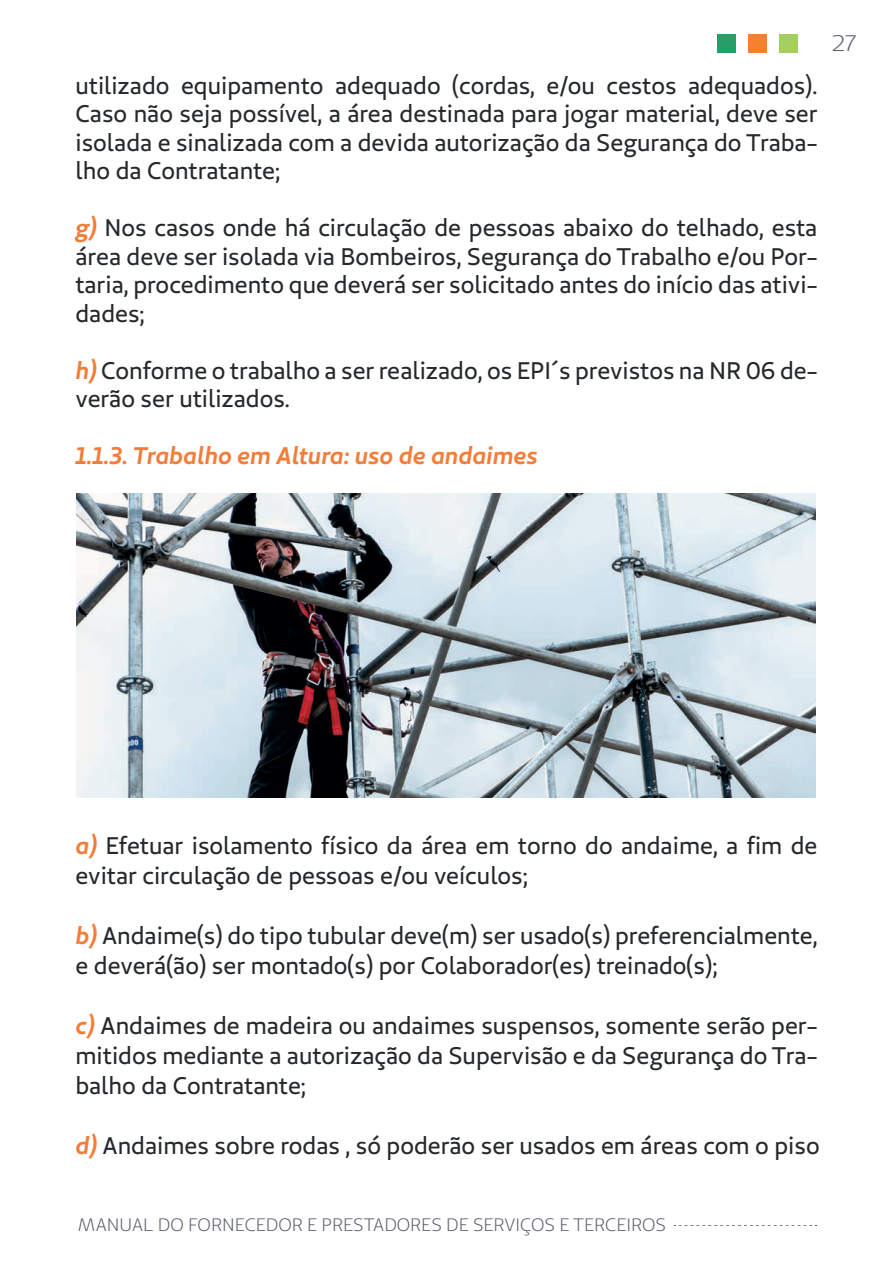
<style>
.page{position:relative;width:893px;height:1263px;background:#fff}
.page>*{position:absolute;margin:0;border:0;box-sizing:border-box;transform-origin:0 0}
.t1{font:24px/28.5px "Unimed Sans 2020 Regular";color:#25292c;text-align:justify}
.t2{font:italic 700 24px "Unimed Sans 2020 Semi";color:#f37c38}
.t3{font:22.5px "Unimed Sans";color:#595d69}
.t4{font:18px "Unimed Sans";color:#595d69}
.s1{font-family:"Unimed Sans 2020 Semi";font-weight:700;font-style:italic;color:#f37c38}
</style>
<div class="page">
<svg style="left:674px;top:1225px;width:143px;height:1px"></svg>
<div style="left:718px;top:34px;width:18px;height:18px;background:#269f67"></div>
<div style="left:749px;top:34px;width:18px;height:18px;background:#f48030"></div>
<div style="left:779px;top:34px;width:19px;height:18px;background:#a4cf5d"></div>
<img style="left:77px;top:494px;width:738px;height:304px">
<p class="t1" style="left:75px;top:71px;width:744px">utilizado equipamento adequado (cordas, e/ou cestos adequados).<br>Caso não seja possível, a área destinada para jogar material, deve ser isolada e sinalizada com a devida autorização da Segurança do Traba&shy;lho da Contratante;</p>
<p class="t1" style="left:75px;top:213px;width:744px"><span class="s1">g)</span> Nos casos onde há circulação de pessoas abaixo do telhado, esta área deve ser isolada via Bombeiros, Segurança do Trabalho e/ou Por&shy;taria, procedimento que deverá ser solicitado antes do início das ativi&shy;dades;</p>
<p class="t1" style="left:75px;top:356px;width:744px"><span class="s1">h)</span> Conforme o trabalho a ser realizado, os EPI´s previstos na NR 06 de&shy;verão ser utilizados.</p>
<p class="t2" style="left:75px;top:440px;width:464px">1.1.3. Trabalho em Altura: uso de andaimes</p>
<p class="t3" style="left:832px;top:29px;width:26px">27</p>
<p class="t1" style="left:75px;top:831px;width:743px;line-height:30px"><span class="s1">a)</span> Efetuar isolamento físico da área em torno do andaime, a fim de evitar circulação de pessoas e/ou veículos;</p>
<p class="t1" style="left:75px;top:921px;width:743px;line-height:30px"><span class="s1">b)</span> Andaime(s) do tipo tubular deve(m) ser usado(s) preferencialmente, e deverá(ão) ser montado(s) por Colaborador(es) treinado(s);</p>
<p class="t1" style="left:75px;top:1011px;width:743px;line-height:30px"><span class="s1">c)</span> Andaimes de madeira ou andaimes suspensos, somente serão per&shy;mitidos mediante a autorização da Supervisão e da Segurança do Tra&shy;balho da Contratante;</p>
<p class="t1" style="left:75px;top:1131px;width:746px"><span class="s1">d)</span> Andaimes sobre rodas , só poderão ser usados em áreas com o piso</p>
<p class="t4" style="left:78px;top:1214px;width:590px">MANUAL DO FORNECEDOR E PRESTADORES DE SERVIÇOS E TERCEIROS</p>
</div>
